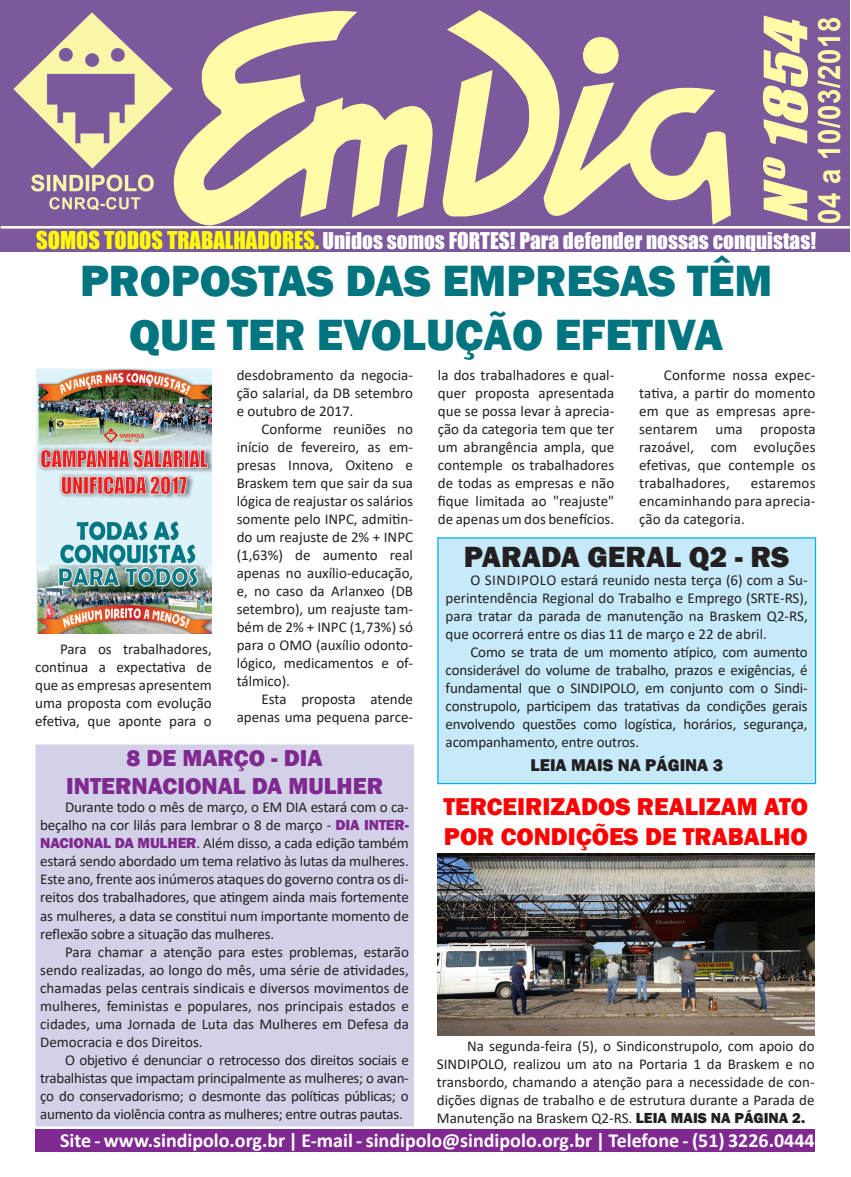
<style>
.page{position:relative;width:851px;height:1177px;background:#fff}
.page>*{position:absolute;margin:0;border:0;box-sizing:border-box;transform-origin:0 0}
.t1{font:italic 55px "Impact";color:#fffba7;scale:1.19 1}
.Titulos{font:800 45px "Franklin Gothic";color:#00757f}
.t2{font:700 30.75px "Arial";letter-spacing:.02em;color:#fffba7;scale:.89 1}
.Texto{font:800 30px "Franklin Gothic";color:#231f20}
.Texto-2{font:800 25px/30px "Franklin Gothic";color:#f00}
.Texto-3{font:800 23.75px "Franklin Gothic";color:#802990}
.t3{font:21.25px "Impact";color:#fff}
.Texto-4{font:700 20px "Calibri";color:#fff}
.Texto-5{font:800 17.5px "Franklin Gothic";color:#231f20}
.Texto-6{font:15px/18px "Calibri";color:#231f20;text-align:justify}
.s1{font-size:22.5px;color:#fffa0a}
.s2{font-family:"Franklin Gothic";font-weight:800;color:#802990}
.s3{font-family:"Franklin Gothic";font-weight:800}
</style>
<div class="page">
<div style="left:35px;top:1129px;width:779px;height:23px;background:#802990"></div>
<div style="left:0;top:0;width:849px;height:252px;background:#7b599c"></div>
<svg style="left:174px;top:11px;width:258px;height:214px"></svg>
<svg style="left:442px;top:10px;width:288px;height:215px"></svg>
<hr style="left:1px;top:226px;width:849px;height:2px;background:#fffee9">
<img style="left:13px;top:13px;width:159px;height:198px">
<img style="left:36px;top:369px;width:176px;height:265px">
<div style="left:438px;top:538px;width:377px;height:245px;background:#c6eafa"></div>
<img style="left:437px;top:853px;width:377px;height:182px">
<div style="left:36px;top:745px;width:377px;height:380px;background:#d3d1e8"></div>
<div style="left:35px;top:744px;width:378px;height:382px;border:1px solid #d3d1e8"></div>
<svg style="left:441px;top:783px;width:368px;height:75px"></svg>
<p class="t1" style="left:742px;top:224px;width:189px;rotate:-90deg">Nº1854</p>
<p class="t2" style="left:807px;top:224px;width:233px;rotate:-90deg">04 a 10/03/2018</p>
<p class="t3" style="left:36px;top:224px;width:781px"><span class="s1">SOMOS TODOS TRABALHADORES.</span> Unidos somos FORTES! Para defender nossas conquistas!</p>
<p class="Titulos" style="left:80px;top:251px;width:693px">PROPOSTAS DAS EMPRESAS TÊM</p>
<p class="Titulos" style="left:129px;top:305px;width:595px">QUE TER EVOLUÇÃO EFETIVA</p>
<p class="Texto-6" style="left:35px;top:639px;width:178px;text-indent:25px">Para os trabalhadores, continua a expectativa de que as empresas apresentem uma proposta com evolução efetiva, que aponte para o</p>
<p class="Texto-6" style="left:237px;top:365px;width:178px">desdobramento da negocia&shy;ção salarial, da DB setembro e outubro de 2017.</p>
<p class="Texto-6" style="left:237px;top:419px;width:178px;text-indent:25px">Conforme reuniões no início de fevereiro, as em&shy;presas Innova, Oxiteno e Braskem tem que sair da sua lógica de reajustar os salários somente pelo INPC, admitin&shy;do um reajuste de 2% + INPC (1,63%) de aumento real apenas no auxílio-educação, e, no caso da Arlanxeo (DB setembro), um reajuste tam&shy;bém de 2% + INPC (1,73%) só para o OMO (auxílio odonto&shy;lógico, medicamentos e of&shy;tálmico).</p>
<p class="Texto-6" style="left:237px;top:689px;width:178px;text-align:right">Esta proposta atende apenas uma pequena parce-</p>
<p class="Texto-3" style="left:126px;top:742px;width:197px">8 DE MARÇO - DIA</p>
<p class="Texto-3" style="left:66px;top:771px;width:318px">INTERNACIONAL DA MULHER</p>
<p class="Texto-6" style="left:40px;top:798px;width:370px;text-indent:25px">Durante todo o mês de março, o EM DIA estará com o ca&shy;beçalho na cor lilás para lembrar o 8 de março - <span class="s2">DIA INTER-NACIONAL DA MULHER</span>. Além disso, a cada edição também estará sendo abordado um tema relativo às lutas da mulheres.<br>Este ano, frente aos inúmeros ataques do governo contra os di&shy;reitos dos trabalhadores, que atingem ainda mais fortemente as mulheres, a data se constitui num importante momento de reflexão sobre a situação das mulheres.</p>
<p class="Texto-6" style="left:40px;top:942px;width:370px;text-indent:25px">Para chamar a atenção para estes problemas, estarão sendo realizadas, ao longo do mês, uma série de atividades, chamadas pelas centrais sindicais e diversos movimentos de mulheres, feministas e populares, nos principais estados e cidades, uma Jornada de Luta das Mulheres em Defesa da Democracia e dos Direitos.</p>
<p class="Texto-6" style="left:40px;top:1050px;width:370px;text-indent:25px">O objetivo é denunciar o retrocesso dos direitos sociais e trabalhistas que impactam principalmente as mulheres; o avan&shy;ço do conservadorismo; o desmonte das políticas públicas; o aumento da violência contra as mulheres; entre outras pautas.</p>
<p class="Texto-6" style="left:438px;top:365px;width:178px">la dos trabalhadores e qual&shy;quer proposta apresentada que se possa levar à aprecia&shy;ção da categoria tem que ter um abrangência ampla, que contemple os trabalhadores de todas as empresas e não fique limitada ao "reajuste" de apenas um dos benefícios.</p>
<p class="Texto-6" style="left:639px;top:365px;width:178px;text-indent:25px">Conforme nossa expec&shy;tativa, a partir do momento em que as empresas apre&shy;sentarem uma proposta razoável, com evoluções efetivas, que contemple os trabalhadores,</p>
<p class="Texto-6" style="left:639px;top:473px;width:178px;text-indent:112px">estaremos encaminhando para aprecia&shy;ção da categoria.</p>
<p class="Texto" style="left:464px;top:537px;width:327px">PARADA GERAL Q2 - RS</p>
<p class="Texto-6" style="left:445px;top:570px;width:363px;text-indent:25px">O SINDIPOLO estará reunido nesta terça (6) com a Su&shy;perintendência Regional do Trabalho e Emprego (SRTE-RS), para tratar da parada de manutenção na Braskem Q2-RS, que ocorrerá entre os dias 11 de março e 22 de abril.</p>
<p class="Texto-6" style="left:445px;top:642px;width:363px;text-indent:25px">Como se trata de um momento atípico, com aumento considerável do volume de trabalho, prazos e exigências, é fundamental que o SINDIPOLO, em conjunto com o Sindi&shy;construpolo, participem das tratativas da condições gerais envolvendo questões como logística, horários, segurança, acompanhamento, entre outros.</p>
<p class="Texto-5" style="left:530px;top:754px;width:194px">LEIA MAIS NA PÁGINA 3</p>
<p class="Texto-2" style="left:443px;top:791px;width:366px">TERCEIRIZADOS REALIZAM ATO<br>POR CONDIÇÕES DE TRABALHO</p>
<p class="Texto-6" style="left:437px;top:1036px;width:379px;text-indent:30px">Na segunda-feira (5), o Sindiconstrupolo, com apoio do SINDIPOLO, realizou um ato na Portaria 1 da Braskem e no transbordo, chamando a atenção para a necessidade de con&shy;dições dignas de trabalho e de estrutura durante a Parada de Manutenção na Braskem Q2-RS. <span class="s3">LEIA MAIS NA PÁGINA 2.</span></p>
<p class="Texto-4" style="left:60px;top:1126px;width:756px">Site - www.sindipolo.org.br | E-mail - sindipolo@sindipolo.org.br | Telefone - (51) 3226.0444</p>
</div>
